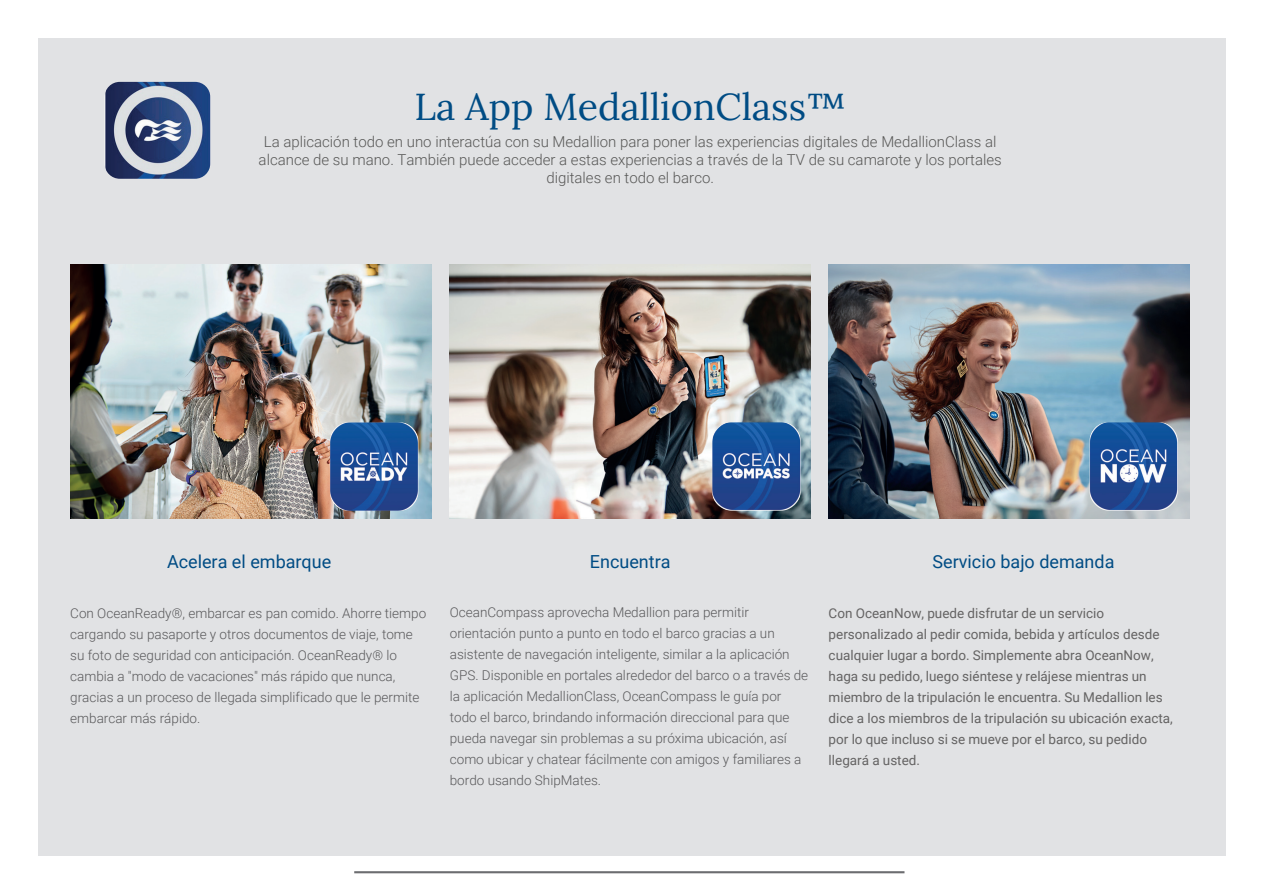
<style>
.page{position:relative;width:1263px;height:893px;background:#fff}
.page>*{position:absolute;margin:0;border:0;box-sizing:border-box;transform-origin:0 0}
.t1{font:37.5px "Lora";color:#004c84}
.t2{font:18px "Roboto";color:#004c84}
.t3{font:300 15px/18px "Roboto";color:#575756;text-align:center}
.t4{font:300 13.5px/21px "Roboto";color:#59595b}
.t5{font:13.5px/21px "Roboto";color:#646363}
</style>
<div class="page">
<div style="left:38px;top:38px;width:1187px;height:817px;background:#e1e2e4"></div>
<img style="left:105px;top:82px;width:105px;height:97px">
<img style="left:70px;top:264px;width:362px;height:255px">
<img style="left:330px;top:422px;width:88px;height:89px">
<img style="left:450px;top:265px;width:361px;height:254px">
<img style="left:712px;top:422px;width:89px;height:89px">
<img style="left:829px;top:264px;width:360px;height:255px">
<img style="left:1089px;top:422px;width:89px;height:89px">
<hr style="left:354px;top:871px;width:550px;height:2px;background:#6c6d70">
<h1 class="t1" style="left:414px;top:78px;width:433px">La App MedallionClass™</h1>
<p class="t3" style="left:259px;top:133px;width:745px">La aplicación todo en uno interactúa con su Medallion para poner las experiencias digitales de MedallionClass al alcance de su mano. También puede acceder a estas experiencias a través de la TV de su camarote y los portales digitales en todo el barco.</p>
<h2 class="t2" style="left:167px;top:549px;width:166px">Acelera el embarque</h2>
<p class="t4" style="left:70px;top:602px;width:357px">Con OceanReady®, embarcar es pan comido. Ahorre tiempo cargando su pasaporte y otros documentos de viaje, tome su foto de seguridad con anticipación. OceanReady® lo cambia a "modo de vacaciones" más rápido que nunca, gracias a un proceso de llegada simplificado que le permite embarcar más rápido.</p>
<h2 class="t2" style="left:590px;top:549px;width:82px">Encuentra</h2>
<p class="t4" style="left:450px;top:601px;width:360px">OceanCompass aprovecha Medallion para permitir orientación punto a punto en todo el barco gracias a un asistente de navegación inteligente, similar a la aplicación GPS. Disponible en portales alrededor del barco o a través de la aplicación MedallionClass, OceanCompass le guía por todo el barco, brindando información direccional para que pueda navegar sin problemas a su próxima ubicación, así como ubicar y chatear fácilmente con amigos y familiares a bordo usando ShipMates.</p>
<h2 class="t2" style="left:932px;top:549px;width:183px">Servicio bajo demanda</h2>
<p class="t5" style="left:829px;top:602px;width:346px">Con OceanNow, puede disfrutar de un servicio personalizado al pedir comida, bebida y artículos desde cualquier lugar a bordo. Simplemente abra OceanNow, haga su pedido, luego siéntese y relájese mientras un miembro de la tripulación le encuentra. Su Medallion les dice a los miembros de la tripulación su ubicación exacta, por lo que incluso si se mueve por el barco, su pedido llegará a usted.</p>
</div>
